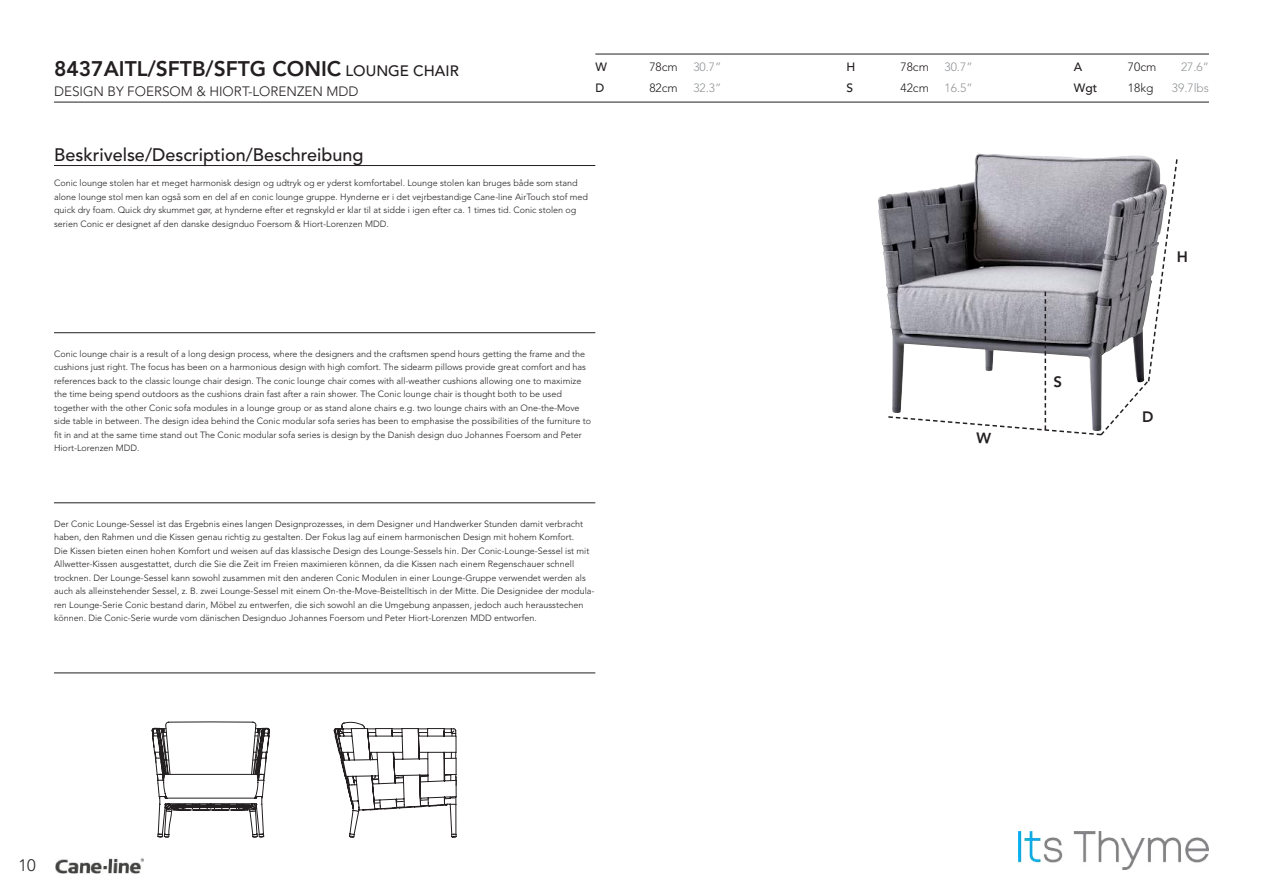
<style>
.page{position:relative;width:1263px;height:893px;background:#fff}
.page>*{position:absolute;margin:0;border:0;box-sizing:border-box;transform-origin:0 0}
.t1{font:800 21px "Avenir LT Pro";color:#231f20}
.t2{font:500 18px "Avenir LT Pro";color:#231f20}
.t3{font:300 16.5px "Avenir LT Pro";color:#231f20}
.t4{font:800 15px "Avenir LT Pro";color:#231f20}
.t5{font:300 13.5px "Avenir LT Pro";color:#231f20}
.t6{font:300 12px "Avenir LT Pro";color:#939598}
.t7{font:300 12px "Avenir LT Pro";color:#231f20}
.t8{font:500 12px "Avenir LT Pro";color:#231f20}
.t9{font:300 9px/13.5px "Avenir LT Pro";color:#231f20}
.s1{font-weight:500;font-size:15px}
</style>
<div class="page">
<hr style="left:54px;top:102px;width:1155px;height:1px;background:#231f20">
<hr style="left:595px;top:54px;width:614px;height:1px;background:#231f20">
<hr style="left:54px;top:165px;width:541px;height:1px;background:#231f20">
<hr style="left:54px;top:332px;width:541px;height:1px;background:#231f20">
<hr style="left:54px;top:502px;width:541px;height:1px;background:#231f20">
<hr style="left:54px;top:672px;width:541px;height:1px;background:#231f20">
<img style="left:878px;top:195px;width:9px;height:92px">
<svg style="left:151px;top:721px;width:119px;height:117px"></svg>
<svg style="left:333px;top:722px;width:124px;height:116px"></svg>
<img style="left:55px;top:858px;width:88px;height:16px">
<img style="left:1018px;top:831px;width:190px;height:39px">
<svg style="left:887px;top:158px;width:291px;height:278px"></svg>
<h1 class="t1" style="left:54px;top:56px;width:406px">8437AITL/SFTB/SFTG CONIC <span class="s1">LOUNGE CHAIR</span></h1>
<h3 class="t5" style="left:54px;top:83px;width:306px">DESIGN BY FOERSOM &amp; HIORT-LORENZEN MDD</h3>
<h3 class="t8" style="left:595px;top:60px;width:13px">W</h3>
<h3 class="t7" style="left:649px;top:60px;width:30px">78cm</h3>
<h3 class="t6" style="left:693px;top:60px;width:30px">30.7”</h3>
<h3 class="t8" style="left:595px;top:81px;width:10px">D</h3>
<h3 class="t7" style="left:649px;top:81px;width:30px">82cm</h3>
<h3 class="t6" style="left:693px;top:81px;width:30px">32.3”</h3>
<h2 class="t2" style="left:54px;top:144px;width:311px">Beskrivelse/Description/Beschreibung</h2>
<p class="t9" style="left:54px;top:177px;width:535px">Conic lounge stolen har et meget harmonisk design og udtryk og er yderst komfortabel. Lounge stolen kan bruges både som stand alone lounge stol men kan også som en del af en conic lounge gruppe. Hynderne er i det vejrbestandige Cane-line AirTouch stof med quick dry foam. Quick dry skummet gør, at hynderne efter et regnskyld er klar til at sidde i igen efter ca. 1 times tid. Conic stolen og serien Conic er designet af den danske designduo Foersom &amp; Hiort-Lorenzen MDD.</p>
<p class="t9" style="left:54px;top:347px;width:538px">Conic lounge chair is a result of a long design process, where the designers and the craftsmen spend hours getting the frame and the cushions just right. The focus has been on a harmonious design with high comfort. The sidearm pillows provide great comfort and has references back to the classic lounge chair design. The conic lounge chair comes with all-weather cushions allowing one to maximize the time being spend outdoors as the cushions drain fast after a rain shower. The Conic lounge chair is thought both to be used together with the other Conic sofa modules in a lounge group or as stand alone chairs e.g. two lounge chairs with an One-the-Move side table in between. The design idea behind the Conic modular sofa series has been to emphasise the possibilities of the furniture to fit in and at the same time stand out The Conic modular sofa series is design by the Danish design duo Johannes Foersom and Peter Hiort-Lorenzen MDD.</p>
<p class="t9" style="left:54px;top:517px;width:542px">Der Conic Lounge-Sessel ist das Ergebnis eines langen Designprozesses, in dem Designer und Handwerker Stunden damit verbracht haben, den Rahmen und die Kissen genau richtig zu gestalten. Der Fokus lag auf einem harmonischen Design mit hohem Komfort.<br>Die Kissen bieten einen hohen Komfort und weisen auf das klassische Design des Lounge-Sessels hin. Der Conic-Lounge-Sessel ist mit Allwetter-Kissen ausgestattet, durch die Sie die Zeit im Freien maximieren können, da die Kissen nach einem Regenschauer schnell trocknen. Der Lounge-Sessel kann sowohl zusammen mit den anderen Conic Modulen in einer Lounge-Gruppe verwendet werden als auch als alleinstehender Sessel, z. B. zwei Lounge-Sessel mit einem On-the-Move-Beistelltisch in der Mitte. Die Designidee der modula&shy;ren Lounge-Serie Conic bestand darin, Möbel zu entwerfen, die sich sowohl an die Umgebung anpassen, jedoch auch herausstechen können. Die Conic-Serie wurde vom dänischen Designduo Johannes Foersom und Peter Hiort-Lorenzen MDD entworfen.</p>
<h3 class="t3" style="left:18px;top:855px;width:19px">10</h3>
<h3 class="t8" style="left:846px;top:60px;width:10px">H</h3>
<h3 class="t7" style="left:900px;top:60px;width:30px">78cm</h3>
<h3 class="t6" style="left:944px;top:60px;width:30px">30.7”</h3>
<h3 class="t8" style="left:846px;top:81px;width:8px">S</h3>
<h3 class="t7" style="left:900px;top:81px;width:30px">42cm</h3>
<h3 class="t6" style="left:944px;top:81px;width:30px">16.5”</h3>
<h3 class="t8" style="left:1074px;top:60px;width:10px">A</h3>
<h3 class="t7" style="left:1128px;top:60px;width:30px">70cm</h3>
<h3 class="t6" style="left:1181px;top:60px;width:30px">27.6”</h3>
<h3 class="t8" style="left:1074px;top:81px;width:25px">Wgt</h3>
<h3 class="t7" style="left:1128px;top:81px;width:27px">18kg</h3>
<h3 class="t6" style="left:1172px;top:81px;width:39px">39.7lbs</h3>
<h3 class="t4" style="left:1053px;top:373px;width:10px">S</h3>
<h3 class="t4" style="left:1177px;top:248px;width:13px">H</h3>
<h3 class="t4" style="left:1142px;top:408px;width:13px">D</h3>
</div>
